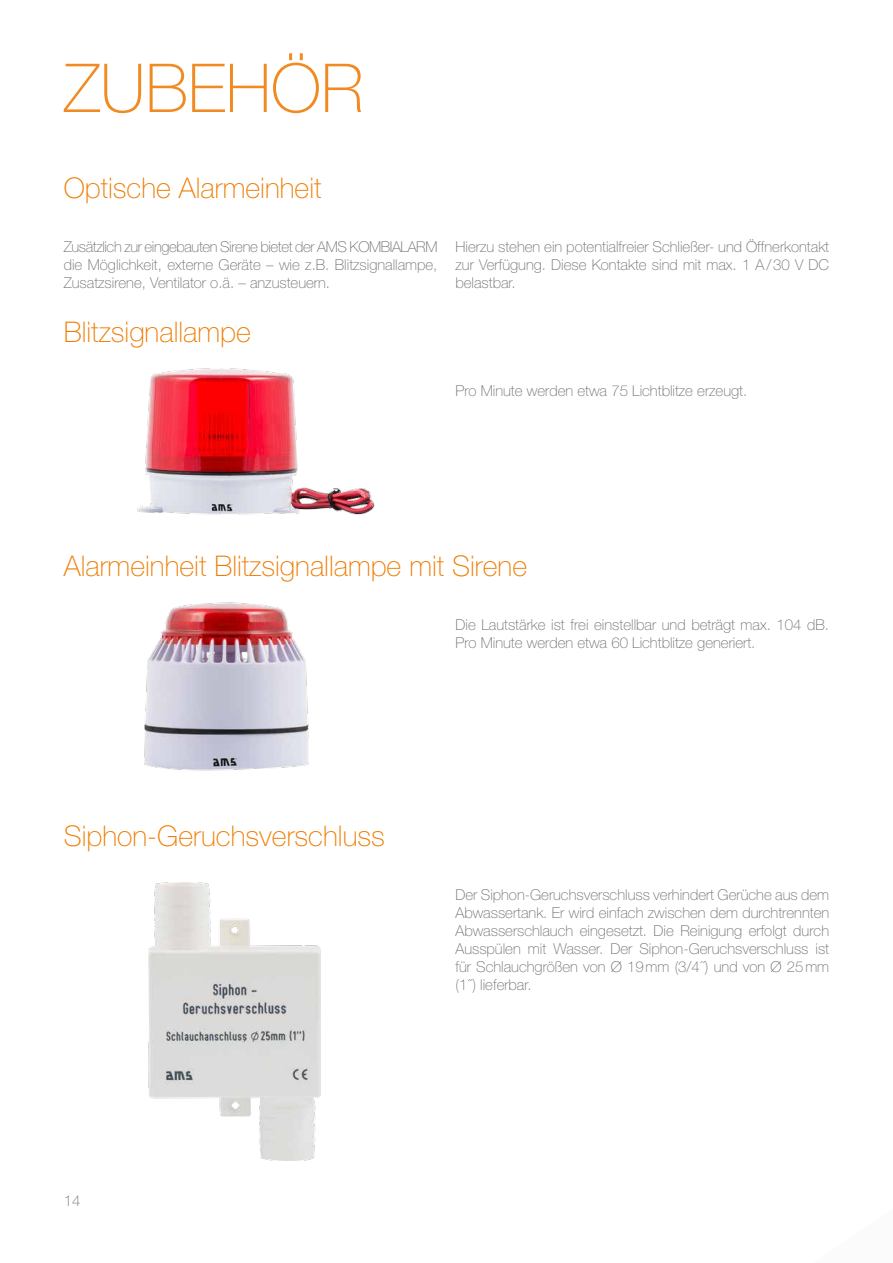
<style>
.page{position:relative;width:893px;height:1263px;background:#fff}
.page>*{position:absolute;margin:0;border:0;box-sizing:border-box;transform-origin:0 0}
.t1{font:100 67.5px "Helvetica Neue LT Std";color:#f28a22}
.t2{font:100 28.5px "Helvetica Neue LT Std";color:#ef7c00}
.t3{font:100 15px/18px "Helvetica Neue LT Std";color:#6e6e6e;text-align:justify}
</style>
<div class="page">
<img style="left:148px;top:883px;width:172px;height:278px">
<img style="left:137px;top:368px;width:238px;height:147px">
<img style="left:144px;top:602px;width:165px;height:169px">
<h1 class="t1" style="left:64px;top:49px;width:301px">ZUBEHÖR</h1>
<h2 class="t2" style="left:64px;top:172px;width:259px">Optische Alarmeinheit</h2>
<p class="t3" style="left:64px;top:238px;width:375px">Zusätzlich zur eingebauten Sirene bietet der AMS KOMBIALARM die Möglichkeit, externe Geräte – wie z.B. Blitzsignallampe, Zusatzsirene, Ventilator o.ä. – anzusteuern.</p>
<h2 class="t2" style="left:64px;top:316px;width:189px">Blitzsignallampe</h2>
<p class="t3" style="left:455px;top:238px;width:375px">Hierzu stehen ein potentialfreier Schließer- und Öffnerkontakt zur Verfügung. Diese Kontakte sind mit max. 1 A/30 V DC belastbar.</p>
<p class="t3" style="left:455px;top:382px;width:293px">Pro Minute werden etwa 75 Lichtblitze erzeugt.</p>
<h2 class="t2" style="left:64px;top:550px;width:465px">Alarmeinheit Blitzsignallampe mit Sirene</h2>
<h2 class="t2" style="left:64px;top:820px;width:323px">Siphon-Geruchsverschluss</h2>
<p class="t3" style="left:455px;top:616px;width:375px">Die Lautstärke ist frei einstellbar und beträgt max. 104 dB.<br>Pro Minute werden etwa 60 Lichtblitze generiert.</p>
<p class="t3" style="left:455px;top:886px;width:375px">Der Siphon-Geruchsverschluss verhindert Gerüche aus dem Abwassertank. Er wird einfach zwischen dem durchtrennten Abwasserschlauch eingesetzt. Die Reinigung erfolgt durch Ausspülen mit Wasser. Der Siphon-Geruchsverschluss ist für Schlauchgrößen von Ø 19mm (3/4´´) und von Ø 25mm (1´´) lieferbar.</p>
<p class="t3" style="left:64px;top:1192px;width:18px">14</p>
</div>
